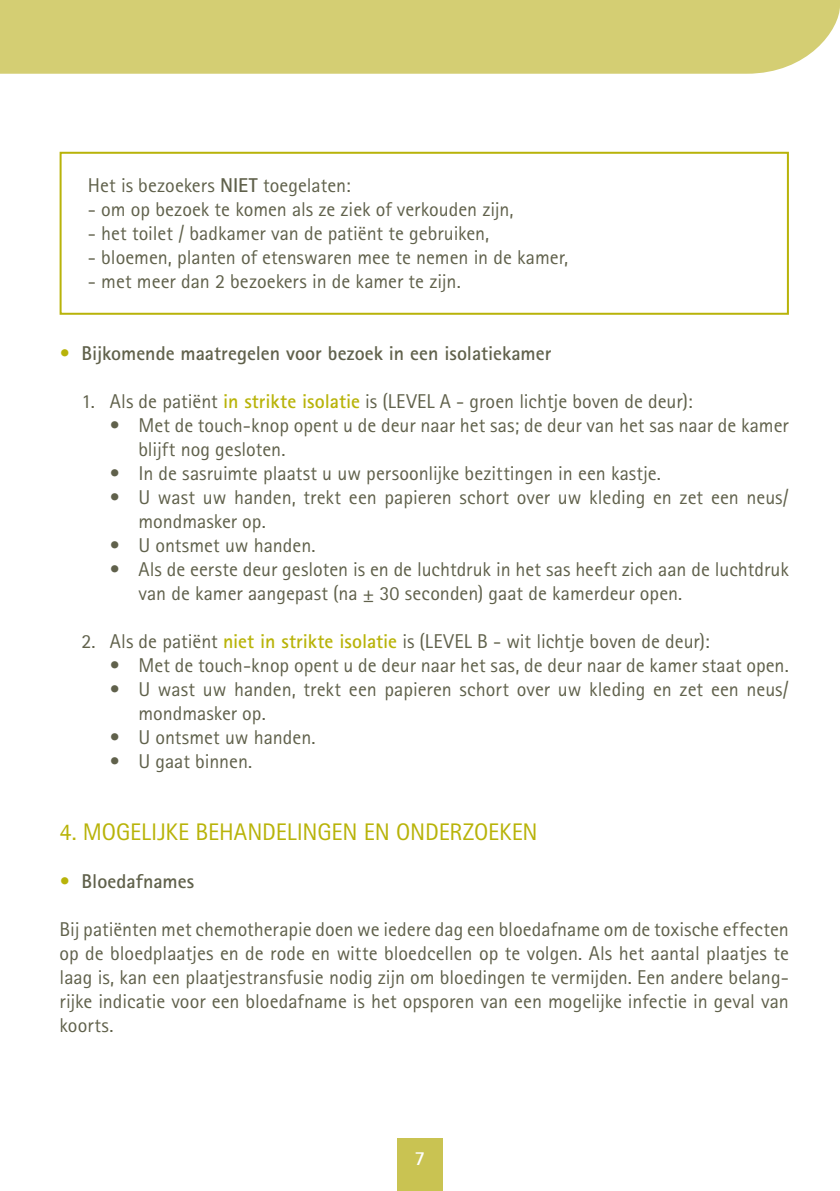
<style>
.page{position:relative;width:840px;height:1191px;background:#fff}
.page>*{position:absolute;margin:0;border:0;box-sizing:border-box;transform-origin:0 0}
.Titel{font:24px "Rotis Sans Serif Std";letter-spacing:-.01em;color:#b8b309}
.tekst{font:20px/24px "Rotis Sans Serif Std";color:#60614b}
.tekst-2{font:700 20px "Rotis Sans Serif Std";color:#60614b}
.t1{font:700 20px "Rotis Sans Serif Std";color:#fff}
.s1{font-weight:700}
.s2{color:#b8b309}
.s3{font-weight:700;color:#b8b309}
</style>
<div class="page">
<div style="left:0;top:0;width:839px;height:74px;background:#d4ce73"></div>
<div style="left:397px;top:1138px;width:45px;height:53px;background:#c9c352"></div>
<div style="left:60px;top:152px;width:728px;height:163px;border:2px solid #b8b309"></div>
<p class="tekst" style="left:88px;top:173px;width:264px">Het is bezoekers <span class="s1">NIET</span> toegelaten:</p>
<p class="tekst" style="left:88px;top:197px;width:427px">- om op bezoek te komen als ze ziek of verkouden zijn,</p>
<p class="tekst" style="left:88px;top:221px;width:402px">- het toilet / badkamer van de patiënt te gebruiken,</p>
<p class="tekst" style="left:88px;top:245px;width:481px">- bloemen, planten of etenswaren mee te nemen in de kamer,</p>
<p class="tekst" style="left:88px;top:269px;width:374px">- met meer dan 2 bezoekers in de kamer te zijn.</p>
<p class="tekst-2" style="left:60px;top:341px;width:493px"><span class="s2">•</span> Bijkomende maatregelen voor bezoek in een isolatiekamer</p>
<p class="tekst" style="left:82px;top:389px;width:612px">1. Als de patiënt <span class="s3">in strikte isolatie</span> is (LEVEL A - groen lichtje boven de deur):</p>
<p class="tekst" style="left:138px;top:413px;width:651px;text-indent:-28px">• Met de touch-knop opent u de deur naar het sas; de deur van het sas naar de kamer blijft nog gesloten.</p>
<p class="tekst" style="left:110px;top:461px;width:552px">• In de sasruimte plaatst u uw persoonlijke bezittingen in een kastje.</p>
<p class="tekst" style="left:138px;top:485px;width:651px;text-indent:-28px">• U wast uw handen, trekt een papieren schort over uw kleding en zet een neus/ mondmasker op.</p>
<p class="tekst" style="left:110px;top:533px;width:207px">• U ontsmet uw handen.</p>
<p class="tekst" style="left:138px;top:557px;width:651px;text-indent:-28px">• Als de eerste deur gesloten is en de luchtdruk in het sas heeft zich aan de luchtdruk van de kamer aangepast (na ± 30 seconden) gaat de kamerdeur open.</p>
<p class="tekst" style="left:82px;top:629px;width:629px">2. Als de patiënt <span class="s3">niet in strikte isolatie</span> is (LEVEL B - wit lichtje boven de deur):</p>
<p class="tekst" style="left:110px;top:653px;width:680px">• Met de touch-knop opent u de deur naar het sas, de deur naar de kamer staat open.</p>
<p class="tekst" style="left:138px;top:677px;width:651px;text-indent:-28px">• U wast uw handen, trekt een papieren schort over uw kleding en zet een neus/ mondmasker op.</p>
<p class="tekst" style="left:110px;top:725px;width:207px">• U ontsmet uw handen.</p>
<p class="tekst" style="left:110px;top:749px;width:144px">• U gaat binnen.</p>
<p class="Titel" style="left:60px;top:818px;width:479px">4. MOGELIJKE BEHANDELINGEN EN ONDERZOEKEN</p>
<p class="tekst-2" style="left:60px;top:869px;width:136px"><span class="s2">•</span> Bloedafnames</p>
<p class="tekst" style="left:60px;top:917px;width:730px;text-align:justify">Bij patiënten met chemotherapie doen we iedere dag een bloedafname om de toxische effecten op de bloedplaatjes en de rode en witte bloedcellen op te volgen. Als het aantal plaatjes te laag is, kan een plaatjestransfusie nodig zijn om bloedingen te vermijden. Een andere belang&shy;rijke indicatie voor een bloedafname is het opsporen van een mogelijke infectie in geval van koorts.</p>
<p class="t1" style="left:414px;top:1145px;width:12px">7</p>
</div>
